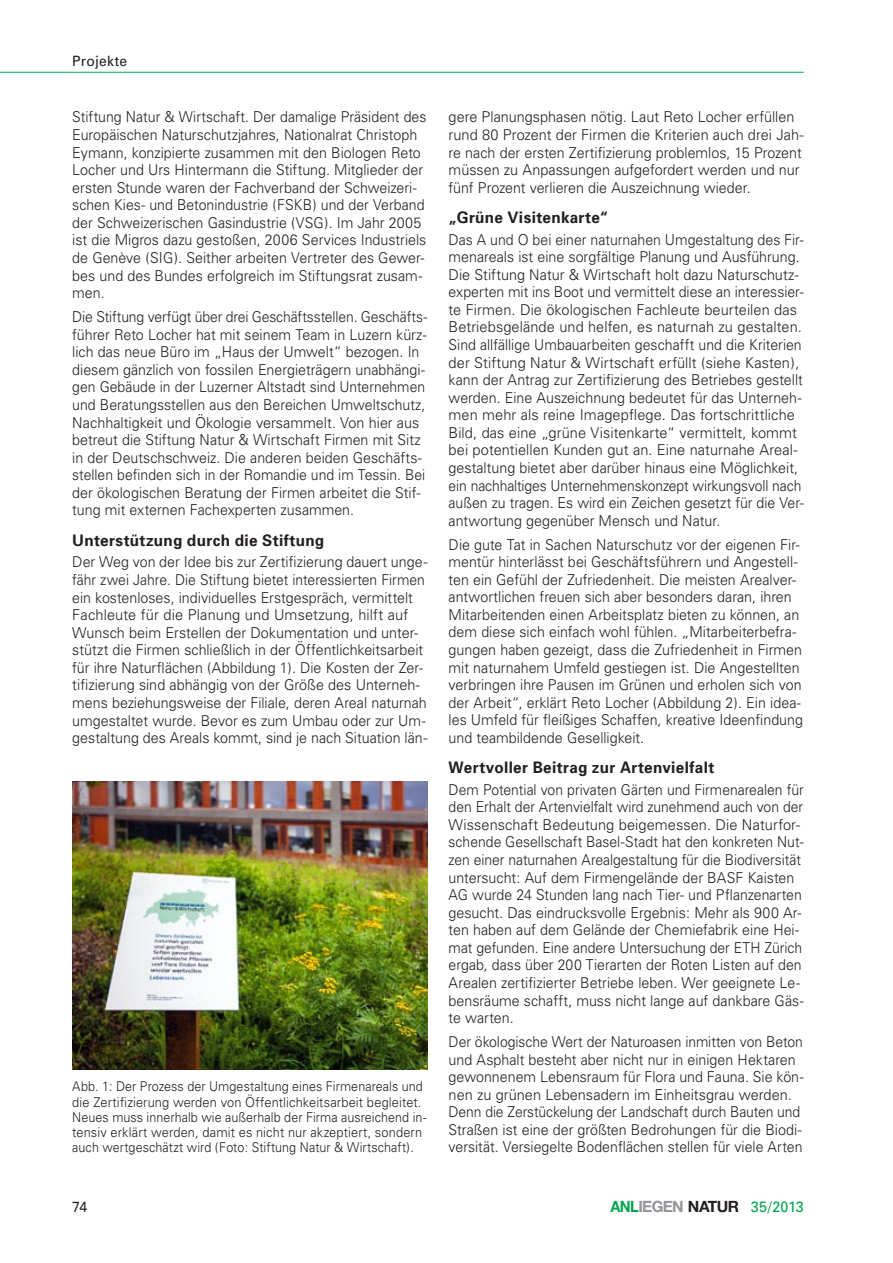
<style>
.page{position:relative;width:893px;height:1263px;background:#fff}
.page>*{position:absolute;margin:0;border:0;box-sizing:border-box;transform-origin:0 0}
.H5__Kol_Titel_1{font:700 15.9px "Univers";letter-spacing:.025em;color:#231f20;scale:.96 1}
.P1__Fließtext_2Sp{font:300 15px/17.5px "Univers";color:#231f20;scale:.93 1}
.P1__Fließtext_2Sp-2{font:300 15px/17.5px "Univers";color:#231f20;scale:.94 1}
.P1__Fließtext_2Sp-3{font:300 15px/17.5px "Univers";color:#231f20;scale:.95 1}
.P1__Fließtext_2Sp-4{font:300 15px/17.5px "Univers";color:#231f20;scale:.96 1}
.t1{font:15px "Univers";letter-spacing:-.005em;color:#00a54f;scale:.95 1}
.t2{font:14.7px "Univers";color:#231f20;scale:.95 1}
.t3{font:14.25px "Univers";letter-spacing:.015em;color:#231f20}
.P5__Bildlegende{font:300 13.5px/15.3px "Univers";letter-spacing:.005em;color:#231f20;scale:.93 1}
.s1{font-family:"Helvetica Neue";font-weight:700;font-size:15.6px}
.s2{font-family:"Helvetica Neue";font-weight:700;font-size:15.6px;color:#939598}
.s3{font-family:"Helvetica Neue";font-weight:700;font-size:15.6px;color:#231f20}
</style>
<div class="page">
<hr style="left:0;top:72px;width:804px;height:1px;background:#1eb26a">
<img style="left:72px;top:781px;width:355px;height:289px">
<p class="t3" style="left:72px;top:53px;width:56px">Projekte</p>
<p class="P1__Fließtext_2Sp-2" style="left:72px;top:108px;width:378px">Stiftung Natur &amp; Wirtschaft. Der damalige Präsident des Europäischen Naturschutzjahres, Nationalrat Christoph Eymann, konzipierte zusammen mit den Biologen Reto Locher und Urs Hintermann die Stiftung. Mitglieder der ersten Stunde waren der Fachverband der Schweizeri&shy;schen Kies- und Betonindustrie (FSKB) und der Verband der Schweizerischen Gasindustrie (VSG). Im Jahr 2005 ist die Migros dazu gestoßen, 2006 Services Industriels de Genève (SIG). Seither arbeiten Vertreter des Gewer&shy;bes und des Bundes erfolgreich im Stiftungsrat zusam&shy;men.</p>
<p class="P1__Fließtext_2Sp" style="left:72px;top:308px;width:383px">Die Stiftung verfügt über drei Geschäftsstellen. Geschäfts&shy;führer Reto Locher hat mit seinem Team in Luzern kürz&shy;lich das neue Büro im „Haus der Umwelt“ bezogen. In diesem gänzlich von fossilen Energieträgern unabhängi&shy;gen Gebäude in der Luzerner Altstadt sind Unternehmen und Beratungsstellen aus den Bereichen Umweltschutz, Nachhaltigkeit und Ökologie versammelt. Von hier aus betreut die Stiftung Natur &amp; Wirtschaft Firmen mit Sitz in der Deutschschweiz. Die anderen beiden Geschäfts&shy;stellen befinden sich in der Romandie und im Tessin. Bei der ökologischen Beratung der Firmen arbeitet die Stif&shy;tung mit externen Fachexperten zusammen.</p>
<h5 class="H5__Kol_Titel_1" style="left:72px;top:530px;width:264px">Unterstützung durch die Stiftung</h5>
<p class="P1__Fließtext_2Sp-3" style="left:72px;top:553px;width:375px">Der Weg von der Idee bis zur Zertifizierung dauert unge&shy;fähr zwei Jahre. Die Stiftung bietet interessierten Firmen ein kostenloses, individuelles Erstgespräch, vermittelt Fachleute für die Planung und Umsetzung, hilft auf Wunsch beim Erstellen der Dokumentation und unter&shy;stützt die Firmen schließlich in der Öffentlichkeitsarbeit für ihre Naturflächen (Abbildung 1). Die Kosten der Zer&shy;tifizierung sind abhängig von der Größe des Unterneh&shy;mens beziehungsweise der Filiale, deren Areal naturnah umgestaltet wurde. Bevor es zum Umbau oder zur Um&shy;gestaltung des Areals kommt, sind je nach Situation län-</p>
<p class="P5__Bildlegende" style="left:72px;top:1079px;width:383px">Abb. 1: Der Prozess der Umgestaltung eines Firmenareals und die Zertifizierung werden von Öffentlichkeitsarbeit be-gleitet.<br>Neues muss innerhalb wie außerhalb der Firma ausreichend in&shy;tensiv erklärt werden, damit es nicht nur akzeptiert, sondern auch wertgeschätzt wird (Foto: Stiftung Natur &amp; Wirtschaft).</p>
<p class="t2" style="left:72px;top:1198px;width:17px">74</p>
<p class="P1__Fließtext_2Sp-4" style="left:449px;top:108px;width:371px">gere Planungsphasen nötig. Laut Reto Locher erfüllen rund 80 Prozent der Firmen die Kriterien auch drei Jah&shy;re nach der ersten Zertifizierung problemlos, 15 Prozent müssen zu Anpassungen aufgefordert werden und nur fünf Prozent verlieren die Auszeichnung wieder.</p>
<h5 class="H5__Kol_Titel_1" style="left:449px;top:208px;width:168px">„Grüne Visitenkarte“</h5>
<p class="P1__Fließtext_2Sp-2" style="left:449px;top:231px;width:379px">Das A und O bei einer naturnahen Umgestaltung des Fir&shy;menareals ist eine sorgfältige Planung und Ausführung.<br>Die Stiftung Natur &amp; Wirtschaft holt dazu Naturschutz&shy;experten mit ins Boot und vermittelt diese an interessier&shy;te Firmen. Die ökologischen Fachleute beurteilen das Betriebsgelände und helfen, es naturnah zu gestalten.<br>Sind allfällige Umbauarbeiten geschafft und die Kriteri-en der Stiftung Natur &amp; Wirtschaft erfüllt (siehe Kasten), kann der Antrag zur Zertifizierung des Betriebes gestellt werden. Eine Auszeichnung bedeutet für das Unterneh&shy;men mehr als reine Imagepflege. Das fortschrittliche Bild, das eine „grüne Visitenkarte“ vermittelt, kommt bei potentiellen Kunden gut an. Eine naturnahe Areal&shy;gestaltung bietet aber darüber hinaus eine Möglichkeit, ein nachhaltiges Unternehmenskonzept wirkungsvoll nach außen zu tragen. Es wird ein Zeichen gesetzt für die Ver&shy;antwortung gegenüber Mensch und Natur.</p>
<p class="P1__Fließtext_2Sp-3" style="left:449px;top:535px;width:375px">Die gute Tat in Sachen Naturschutz vor der eigenen Fir&shy;mentür hinterlässt bei Geschäftsführern und Angestell&shy;ten ein Gefühl der Zufriedenheit. Die meisten Arealver&shy;antwortlichen freuen sich aber besonders daran, ihren Mitarbeitenden einen Arbeitsplatz bieten zu können, an dem diese sich einfach wohl fühlen. „Mitarbeiterbefra&shy;gungen haben gezeigt, dass die Zufriedenheit in Firmen mit naturnahem Umfeld gestiegen ist. Die Angestellten verbringen ihre Pausen im Grünen und erholen sich von der Arbeit“, erklärt Reto Locher (Abbildung 2). Ein idea&shy;les Umfeld für fleißiges Schaffen, kreative Ideenfindung und teambildende Geselligkeit.</p>
<h5 class="H5__Kol_Titel_1" style="left:449px;top:758px;width:278px">Wertvoller Beitrag zur Artenvielfalt</h5>
<p class="P1__Fließtext_2Sp" style="left:449px;top:781px;width:383px">Dem Potential von privaten Gärten und Firmenarealen für den Erhalt der Artenvielfalt wird zunehmend auch von der Wissenschaft Bedeutung beigemessen. Die Naturfor&shy;schende Gesellschaft Basel-Stadt hat den konkreten Nut&shy;zen einer naturnahen Arealgestaltung für die Biodiversität untersucht: Auf dem Firmengelände der BASF Kaisten AG wurde 24 Stunden lang nach Tier- und Pflanzenarten gesucht. Das eindrucksvolle Ergebnis: Mehr als 900 Ar&shy;ten haben auf dem Gelände der Chemiefabrik eine Hei&shy;mat gefunden. Eine andere Untersuchung der ETH Zürich ergab, dass über 200 Tierarten der Roten Listen auf den Arealen zertifizierter Betriebe leben. Wer geeignete Le&shy;bensräume schafft, muss nicht lange auf dankbare Gäs&shy;te warten.</p>
<p class="P1__Fließtext_2Sp" style="left:449px;top:1033px;width:383px">Der ökologische Wert der Naturoasen inmitten von Beton und Asphalt besteht aber nicht nur in einigen Hektaren gewonnenem Lebensraum für Flora und Fauna. Sie kön&shy;nen zu grünen Lebensadern im Einheitsgrau werden.<br>Denn die Zerstückelung der Landschaft durch Bauten und Straßen ist eine der größten Bedrohungen für die Biodi&shy;versität. Versiegelte Bodenflächen stellen für viele Arten</p>
<p class="t1" style="left:610px;top:1198px;width:205px"><span class="s1">ANL</span><span class="s2">IEGEN</span> <span class="s3">NATUR</span> 35/2013</p>
</div>
